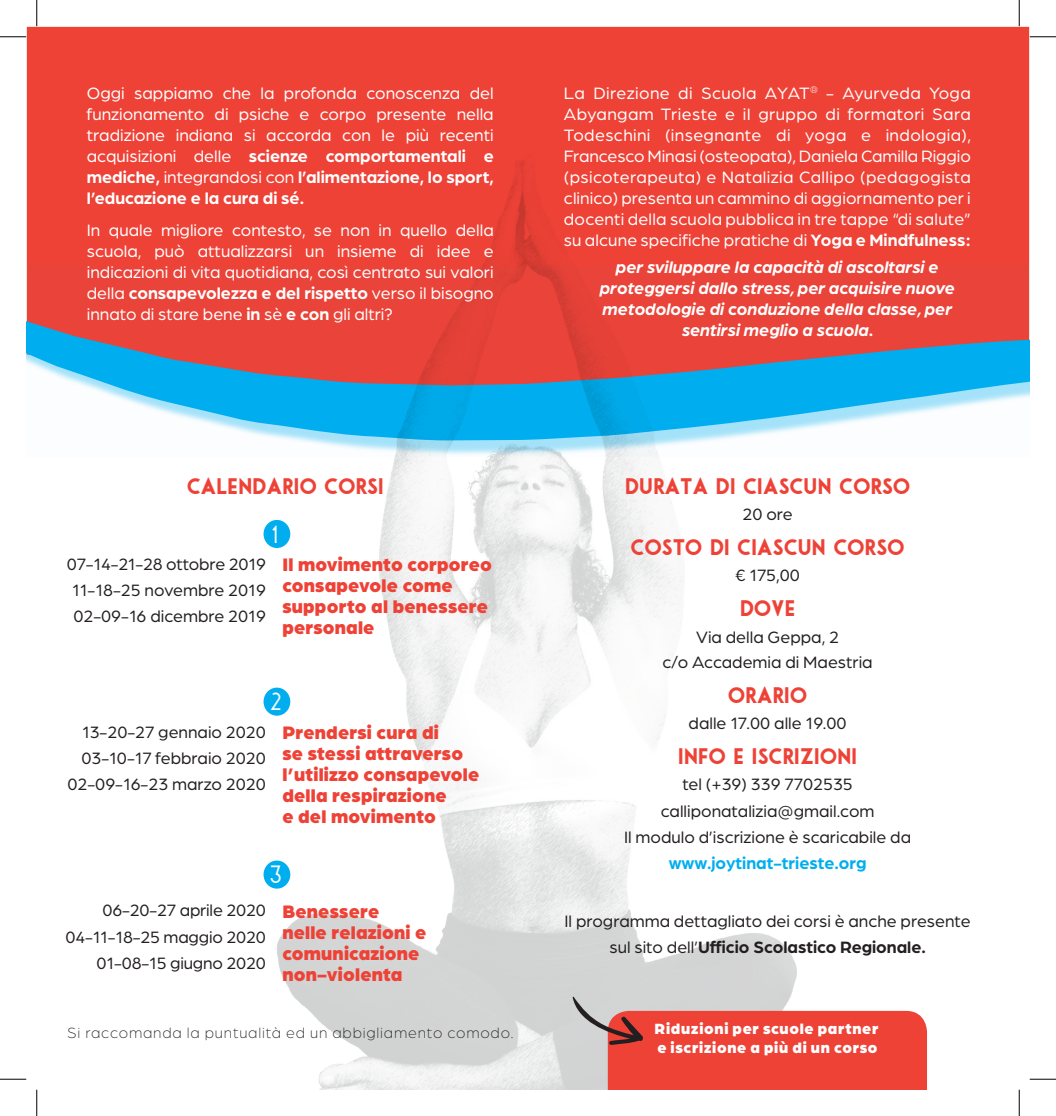
<style>
.page{position:relative;width:1056px;height:1116px;background:#fff}
.page>*{position:absolute;margin:0;border:0;box-sizing:border-box;transform-origin:0 0}
.t1{font:900 19.25px/21px "Arboria";letter-spacing:.01em;color:#ee4237}
.t2{font:17.5px/21px "Arboria";color:#fff;text-align:justify}
.t3{font:17.5px/26.2px "Arboria";color:#231f20;text-align:center}
.t4{font:italic 700 17.5px/21px "Arboria";color:#fff;text-align:center}
.t5{font:700 17.5px "Arboria";color:#00aeef}
.t6{font:17.5px "Libby";color:#fff}
.t7{font:800 15.75px "Libby";color:#ee4237}
.t8{font:900 15.75px/18.9px "Arboria";letter-spacing:.045em;color:#fff}
.t9{font:300 15.75px "Arboria";letter-spacing:.05em;color:#231f20}
.s1{font-weight:700}
</style>
<div class="page">
<div style="left:27px;top:27px;width:1002px;height:233px;background:#ee4237"></div>
<svg style="left:27px;top:260px;width:1002px;height:145px;background:#a98592"></svg>
<img style="left:89px;top:27px;width:886px;height:1061px">
<div style="left:263px;top:520px;width:27px;height:28px;background:#00aeef;border-radius:50%"></div>
<div style="left:263px;top:687px;width:27px;height:28px;background:#00aeef;border-radius:50%"></div>
<div style="left:263px;top:860px;width:27px;height:28px;background:#00aeef;border-radius:50%"></div>
<svg style="left:572px;top:996px;width:355px;height:92px;background:#e6685f"></svg>
<svg style="left:0;top:36px;width:26px;height:1px"></svg>
<svg style="left:1029px;top:36px;width:26px;height:1px"></svg>
<svg style="left:0;top:1078px;width:26px;height:1px"></svg>
<svg style="left:1029px;top:1078px;width:26px;height:1px"></svg>
<svg style="left:36px;top:0;width:1px;height:26px"></svg>
<svg style="left:36px;top:1089px;width:1px;height:26px"></svg>
<svg style="left:1019px;top:0;width:1px;height:26px"></svg>
<svg style="left:1019px;top:1089px;width:1px;height:26px"></svg>
<p class="t2" style="left:87px;top:82px;width:408px">Oggi sappiamo che la profonda conoscenza del funzionamento di psiche e corpo presente nella tradizione indiana si accorda con le più recenti acquisizioni delle <span class="s1">scienze comportamentali e mediche,</span> integrandosi con <span class="s1">l’alimentazione, lo sport, l’educazione e la cura di sé.</span></p>
<p class="t2" style="left:87px;top:219px;width:408px">In quale migliore contesto, se non in quello della scuola, può attualizzarsi un insieme di idee e indicazioni di vita quotidiana, così centrato sui valori della <span class="s1">consapevolezza e del rispetto</span> verso il bisogno innato di stare bene <span class="s1">in</span> sè <span class="s1">e con</span> gli altri?</p>
<p class="t2" style="left:564px;top:82px;width:408px">La Direzione di Scuola AYAT<sup>®</sup> - Ayurveda Yoga Abyangam Trieste e iI gruppo di formatori Sara Todeschini (insegnante di yoga e indologia), Francesco Minasi (osteopata), Daniela Camilla Riggio (psicoterapeuta) e Natalizia Callipo (pedagogista clinico) presenta un cammino di aggiornamento per i docenti della scuola pubblica in tre tappe “di salute” su alcune specifiche pratiche di <span class="s1">Yoga e Mindfulness:</span></p>
<p class="t4" style="left:600px;top:255px;width:357px">per sviluppare la capacità di ascoltarsi e proteggersi dallo stress, per acquisire nuove metodologie di conduzione della classe, per sentirsi meglio a scuola.</p>
<p class="t7" style="left:187px;top:476px;width:199px">CCAALLEENNDDAARRIIOO CCOORRSSII</p>
<p class="t6" style="left:269px;top:523px;width:14px">1</p>
<p class="t3" style="left:67px;top:550px;width:201px">07-14-21-28 ottobre 2019<br>11-18-25 novembre 2019<br>02-09-16 dicembre 2019</p>
<p class="t1" style="left:282px;top:553px;width:211px">Il movimento corporeo consapevole come supporto al benessere personale</p>
<p class="t6" style="left:269px;top:691px;width:14px">2</p>
<p class="t3" style="left:67px;top:717px;width:200px;text-align:right">13-20-27 gennaio 2020<br>03-10-17 febbraio 2020<br>02-09-16-23 marzo 2020</p>
<p class="t1" style="left:282px;top:720px;width:198px">Prendersi cura di<br>se stessi attraverso l’utilizzo consapevole della respirazione<br>e del movimento</p>
<p class="t6" style="left:269px;top:864px;width:14px">3</p>
<p class="t3" style="left:66px;top:896px;width:202px;text-align:right">06-20-27 aprile 2020<br>04-11-18-25 maggio 2020<br>01-08-15 giugno 2020</p>
<p class="t1" style="left:282px;top:899px;width:145px">Benessere nelle relazioni e comunicazione non-violenta</p>
<p class="t9" style="left:67px;top:1022px;width:448px">Si raccomanda la puntualità ed un abbigliamento comodo.</p>
<p class="t7" style="left:625px;top:476px;width:287px">DDUURRAATTAA DDII CCIIAASSCCUUNN CCOORRSSOO</p>
<p class="t3" style="left:742px;top:500px;width:52px">20 ore</p>
<p class="t7" style="left:630px;top:538px;width:276px">CCOOSSTTOO DDII CCIIAASSCCUUNN CCOORRSSOO</p>
<p class="t3" style="left:735px;top:561px;width:66px">€ 175,00</p>
<p class="t7" style="left:739px;top:599px;width:57px">DDOOVVEE</p>
<p class="t3" style="left:662px;top:623px;width:212px;line-height:25.2px">Via della Geppa, 2<br>c/o Accademia di Maestria</p>
<p class="t7" style="left:728px;top:685px;width:81px">OORRAARRIIOO</p>
<p class="t3" style="left:688px;top:709px;width:159px">dalle 17.00 alle 19.00</p>
<p class="t7" style="left:678px;top:746px;width:181px">IINNFFOO EE IISSCCRRIIZZIIOONNII</p>
<p class="t3" style="left:624px;top:770px;width:288px">tel (+39) 339 7702535 calliponatalizia@gmail.com<br>Il modulo d’iscrizione è scaricabile da</p>
<p class="t5" style="left:669px;top:850px;width:199px">www.joytinat-trieste.org</p>
<p class="t3" style="left:564px;top:906px;width:407px">Il programma dettagliato dei corsi è anche presente sul sito dell’<span class="s1">Ufficio Scolastico Regionale.</span></p>
<p class="t8" style="left:654px;top:1017px;width:225px">Riduzioni per scuole partner e iscrizione a più di un corso</p>
</div>
